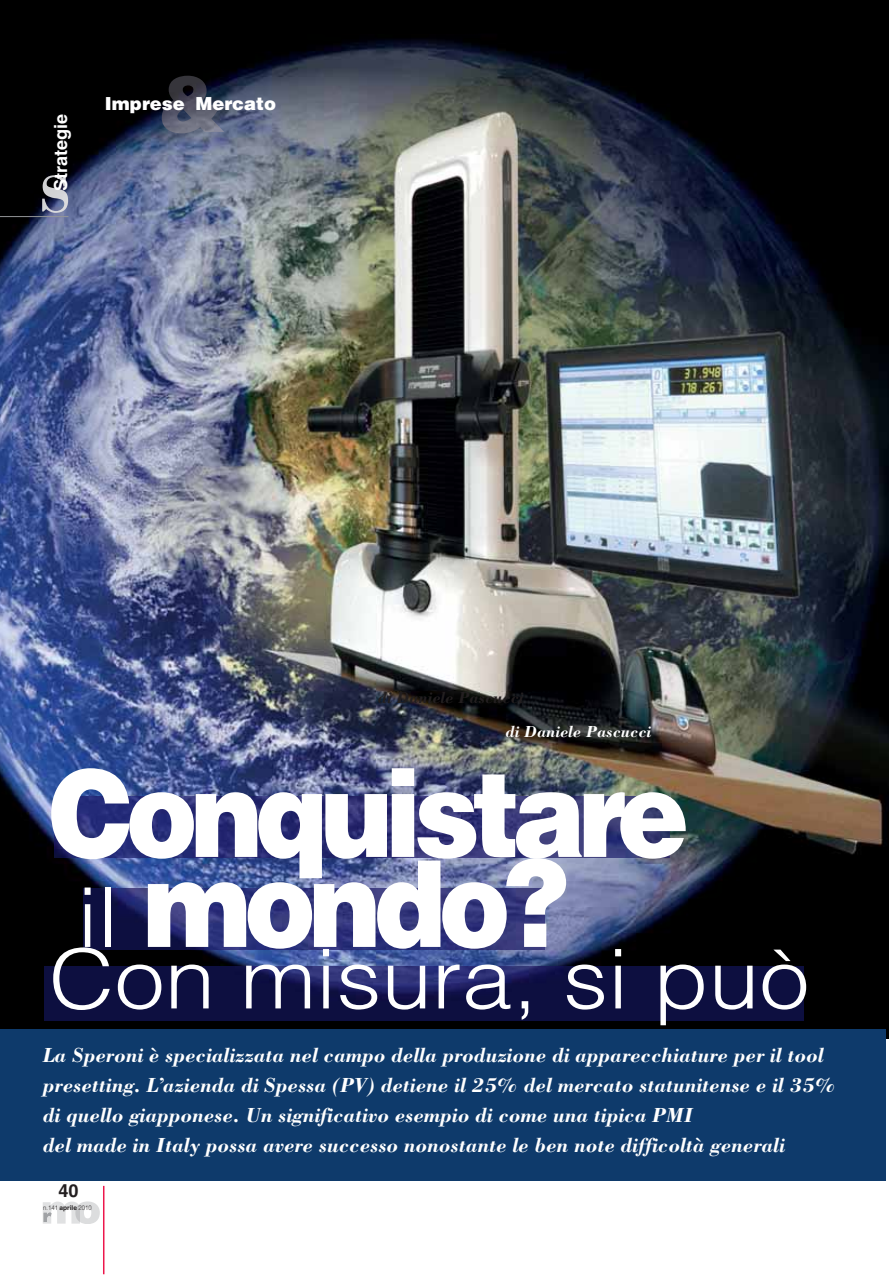
<style>
.page{position:relative;width:889px;height:1277px;background:#fff}
.page>*{position:absolute;margin:0;border:0;box-sizing:border-box;transform-origin:0 0}
.t1{font:900 120px/90px "Helvetica LT";letter-spacing:-.065em;color:#fff;scale:.9 1}
.t2{font:300 82.5px "Helvetica LT";color:#fff;scale:1.1 1}
.t3{font:italic 700 21px/30px "Bodoni LT";color:#fff}
.t4{font:900 18px "Helvetica LT";color:#fff}
.t5{font:700 18px "Helvetica LT";color:#fff}
.t6{font:700 18px "Helvetica LT";color:#231f20}
.t7{font:italic 700 16.5px "Bodoni LT";color:#231f20}
.t8{font:italic 700 16.5px "Bodoni LT";color:#fff}
.t9{font:300 6.6px "Helvetica LT";color:#231f20;scale:.9 1}
.s1{font-weight:300;font-size:82.5px}
.s2{font-weight:700}
</style>
<div class="page">
<img style="left:0;top:0;width:888px;height:1038px">
<hr style="left:0;top:216px;width:68px;height:1px;background:#939598">
<img style="left:162px;top:76px;width:62px;height:57px">
<svg style="left:43px;top:1201px;width:57px;height:23px"></svg>
<hr style="left:103px;top:1186px;width:1px;height:88px;background:#ed174c">
<img style="left:42px;top:175px;width:26px;height:38px">
<img style="left:44px;top:967px;width:759px;height:53px">
<div style="left:0;top:1030px;width:885px;height:151px;background:#0e3a6b"></div>
<img style="left:83px;top:888px;width:461px;height:61px">
<img style="left:54px;top:797px;width:616px;height:61px">
<p class="t5" style="left:54px;top:191px;width:78px;rotate:-90deg">Strategie</p>
<p class="t4" style="left:105px;top:93px;width:173px">Imprese Mercato</p>
<p class="t7" style="left:378px;top:691px;width:147px">di Daniele Pascucci</p>
<p class="t8" style="left:505px;top:725px;width:147px">di Daniele Pascucci</p>
<h1 class="t1" style="left:49px;top:771px;width:712px">Conquistare <span class="s1">il</span> mondo?</h1>
<h2 class="t2" style="left:49px;top:928px;width:693px">Con misura, si può</h2>
<p class="t3" style="left:43px;top:1042px;width:794px">La Speroni è specializzata nel campo della produzione di apparecchiature per il tool presetting. L’azienda di Spessa (PV) detiene il 25% del mercato statunitense e il 35% di quello giapponese. Un significativo esempio di come una tipica PMI<br>del made in Italy possa avere successo nonostante le ben note difficoltà generali</p>
<p class="t6" style="left:58px;top:1184px;width:22px">40</p>
<p class="t9" style="left:43px;top:1204px;width:55px">n.141 <span class="s2">aprile</span> 2010</p>
</div>
